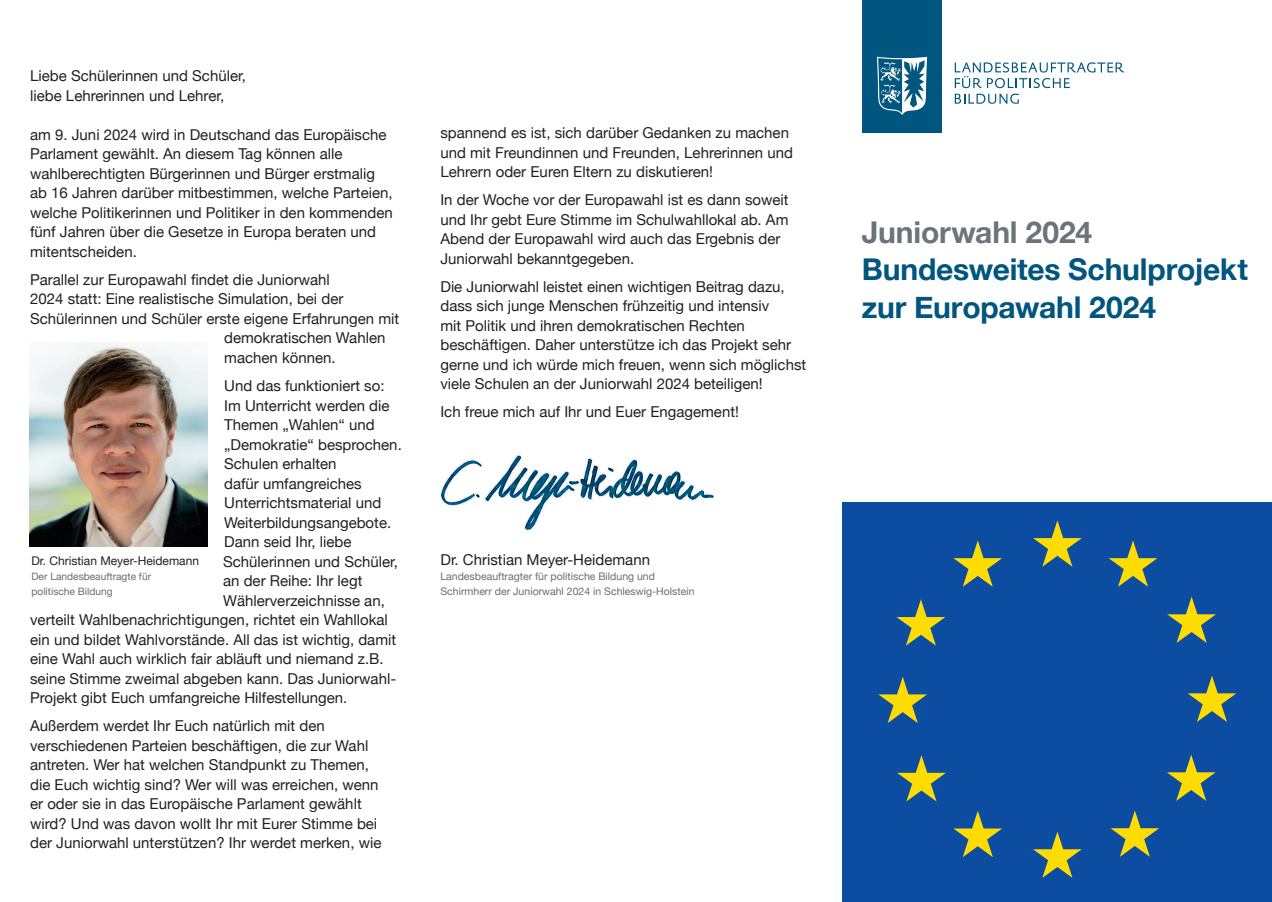
<style>
.page{position:relative;width:1272px;height:902px;background:#fff}
.page>*{position:absolute;margin:0;border:0;box-sizing:border-box;transform-origin:0 0}
.t1{font:700 30px/37.5px "Helvetica Neue";letter-spacing:-.005em;color:#00567e}
.t2{font:700 30px "Helvetica Neue";letter-spacing:-.005em;color:#6a747b}
.t3{font:15px/19.5px "Helvetica Neue";color:#231f20}
.t4{font:12px "Helvetica Neue";color:#231f20}
.t5{font:10.5px/15px "Helvetica Neue";color:#6c6d70}
.t6{font:10.2px/15px "Helvetica Neue";color:#6c6d70}
</style>
<div class="page">
<div style="left:842px;top:502px;width:429px;height:399px;background:#0d4da1"></div>
<svg style="left:1167px;top:596px;width:48px;height:47px"></svg>
<svg style="left:1109px;top:540px;width:48px;height:46px"></svg>
<svg style="left:1033px;top:520px;width:48px;height:46px"></svg>
<svg style="left:953px;top:540px;width:49px;height:46px"></svg>
<svg style="left:896px;top:599px;width:49px;height:46px"></svg>
<svg style="left:878px;top:677px;width:49px;height:46px"></svg>
<svg style="left:897px;top:755px;width:48px;height:46px"></svg>
<svg style="left:953px;top:811px;width:49px;height:46px"></svg>
<svg style="left:1033px;top:831px;width:48px;height:46px"></svg>
<svg style="left:1110px;top:810px;width:49px;height:46px"></svg>
<svg style="left:1167px;top:755px;width:48px;height:45px"></svg>
<svg style="left:1187px;top:676px;width:49px;height:46px"></svg>
<img style="left:30px;top:342px;width:177px;height:204px">
<img style="left:441px;top:455px;width:273px;height:76px">
<svg style="left:954px;top:62px;width:169px;height:26px"></svg>
<svg style="left:954px;top:94px;width:64px;height:10px"></svg>
<div style="left:862px;top:0;width:79px;height:132px;background:#00567e"></div>
<svg style="left:877px;top:57px;width:50px;height:58px"></svg>
<p class="t3" style="left:30px;top:67px;width:217px">Liebe Schülerinnen und Schüler, liebe Lehrerinnen und Lehrer,</p>
<p class="t3" style="left:30px;top:126px;width:364px">am 9. Juni 2024 wird in Deutschand das Europäische Parlament gewählt. An diesem Tag können alle wahlberechtigten Bürgerinnen und Bürger erstmalig ab 16 Jahren darüber mitbestimmen, welche Parteien, welche Politikerinnen und Politiker in den kommenden fünf Jahren über die Gesetze in Europa beraten und mitentscheiden.</p>
<p class="t3" style="left:30px;top:271px;width:301px">Parallel zur Europawahl findet die Juniorwahl</p>
<p class="t3" style="left:30px;top:290px;width:315px">2024 statt: Eine realistische Simulation, bei der</p>
<p class="t3" style="left:30px;top:310px;width:370px">Schülerinnen und Schüler erste eigene Erfahrungen mit</p>
<p class="t3" style="left:224px;top:329px;width:163px">demokratischen Wahlen</p>
<p class="t3" style="left:224px;top:349px;width:113px">machen können.</p>
<p class="t3" style="left:224px;top:377px;width:162px">Und das funktioniert so:</p>
<p class="t3" style="left:224px;top:396px;width:167px">Im Unterricht werden die</p>
<p class="t3" style="left:224px;top:416px;width:152px">Themen „Wahlen“ und</p>
<p class="t3" style="left:224px;top:435px;width:179px">„Demokratie“ besprochen.</p>
<p class="t3" style="left:224px;top:455px;width:114px">Schulen erhalten</p>
<p class="t3" style="left:224px;top:474px;width:139px">dafür umfangreiches</p>
<p class="t3" style="left:224px;top:494px;width:158px">Unterrichtsmaterial und</p>
<p class="t3" style="left:224px;top:513px;width:168px">Weiterbildungsangebote.</p>
<p class="t3" style="left:224px;top:533px;width:129px">Dann seid Ihr, liebe</p>
<p class="t3" style="left:223px;top:552px;width:176px">Schülerinnen und Schüler,</p>
<p class="t3" style="left:223px;top:572px;width:141px">an der Reihe: Ihr legt</p>
<p class="t3" style="left:223px;top:591px;width:163px">Wählerverzeichnisse an,</p>
<p class="t3" style="left:30px;top:611px;width:359px">verteilt Wahlbenachrichtigungen, richtet ein Wahllokal</p>
<p class="t3" style="left:30px;top:630px;width:367px">ein und bildet Wahlvorstände. All das ist wichtig, damit</p>
<p class="t3" style="left:30px;top:650px;width:355px">eine Wahl auch wirklich fair abläuft und niemand z.B.</p>
<p class="t3" style="left:30px;top:669px;width:367px">seine Stimme zweimal abgeben kann. Das Juniorwahl-</p>
<p class="t3" style="left:30px;top:689px;width:319px">Projekt gibt Euch umfangreiche Hilfestellungen.</p>
<p class="t3" style="left:30px;top:717px;width:353px">Außerdem werdet Ihr Euch natürlich mit den verschiedenen Parteien beschäftigen, die zur Wahl antreten. Wer hat welchen Standpunkt zu Themen, die Euch wichtig sind? Wer will was erreichen, wenn er oder sie in das Europäische Parlament gewählt wird? Und was davon wollt Ihr mit Eurer Stimme bei der Juniorwahl unterstützen? Ihr werdet merken, wie</p>
<p class="t4" style="left:31px;top:551px;width:169px">Dr. Christian Meyer-Heidemann</p>
<p class="t6" style="left:31px;top:569px;width:121px">Der Landesbeauftragte für politische Bildung</p>
<p class="t3" style="left:440px;top:124px;width:354px">spannend es ist, sich darüber Gedanken zu machen und mit Freundinnen und Freunden, Lehrerinnen und<br>Lehrern oder Euren Eltern zu diskutieren!</p>
<p class="t3" style="left:440px;top:191px;width:350px">In der Woche vor der Europawahl ist es dann soweit und Ihr gebt Eure Stimme im Schulwahllokal ab. Am Abend der Europawahl wird auch das Ergebnis der Juniorwahl bekanntgegeben.</p>
<p class="t3" style="left:440px;top:277px;width:367px">Die Juniorwahl leistet einen wichtigen Beitrag dazu, dass sich junge Menschen frühzeitig und intensiv<br>mit Politik und ihren demokratischen Rechten beschäftigen. Daher unterstütze ich das Projekt sehr gerne und ich würde mich freuen, wenn sich möglichst viele Schulen an der Juniorwahl 2024 beteiligen!</p>
<p class="t3" style="left:440px;top:403px;width:300px">Ich freue mich auf Ihr und Euer Engagement!</p>
<p class="t3" style="left:440px;top:550px;width:211px">Dr. Christian Meyer-Heidemann</p>
<p class="t5" style="left:440px;top:569px;width:255px">Landesbeauftragter für politische Bildung und<br>Schirmherr der Juniorwahl 2024 in Schleswig-Holstein</p>
<h1 class="t2" style="left:861px;top:208px;width:232px">Juniorwahl 2024</h1>
<h1 class="t1" style="left:861px;top:252px;width:388px">Bundesweites Schulprojekt zur Europawahl 2024</h1>
</div>
